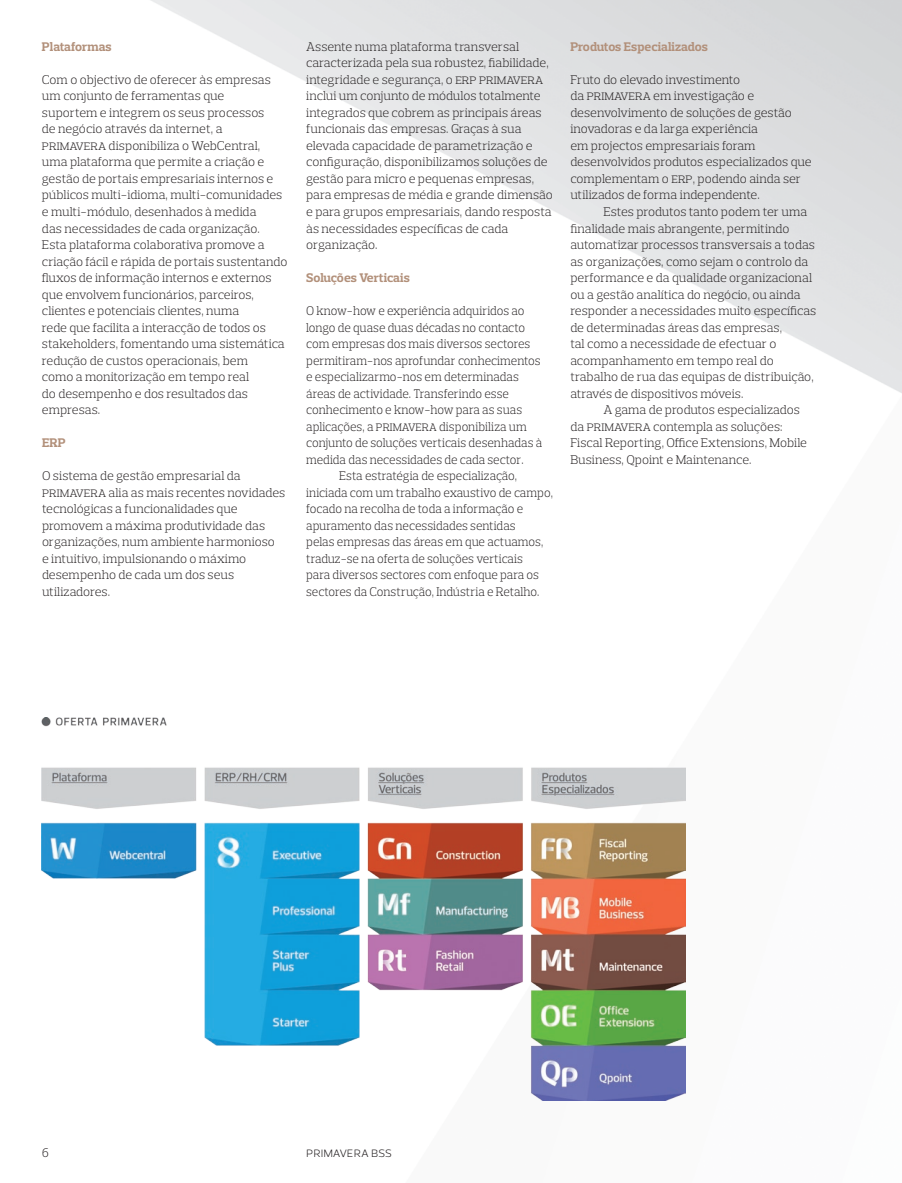
<style>
.page{position:relative;width:902px;height:1183px;background:#fff}
.page>*{position:absolute;margin:0;border:0;box-sizing:border-box;transform-origin:0 0}
.Body_-_Primeiro_Para{font:300 12.75px/16.5px "Prelo Slab";letter-spacing:-.005em;color:#231f20}
.Body{font:300 12.75px/16.5px "Prelo Slab";letter-spacing:-.005em;color:#231f20}
.Body_-_Primeiro_Para-2{font:300 12.75px/16.5px "Prelo Slab";letter-spacing:-.005em;color:#231f20;scale:.95 1}
.Body-2{font:300 12.75px/16.5px "Prelo Slab";letter-spacing:-.005em;color:#231f20;scale:.95 1}
.Título{font:700 12.75px "Prelo Slab";letter-spacing:.005em;color:#b2907a}
.t1{font:300 12.75px "Prelo";letter-spacing:-.005em;color:#231f20}
</style>
<div class="page">
<img style="left:41px;top:0;width:860px;height:1101px">
<img style="left:42px;top:717px;width:643px;height:382px">
<p class="Título" style="left:42px;top:39px;width:71px">Plataformas</p>
<p class="Body_-_Primeiro_Para" style="left:42px;top:71px;width:247px">Com o objectivo de oferecer às empresas um conjunto de ferramentas que<br>suportem e integrem os seus processos<br>de negócio através da internet, a primavera disponibiliza o WebCentral, uma plataforma que permite a criação e gestão de portais empresariais internos e públicos multi-idioma, multi-comunidades e multi-módulo, desenhados à medida<br>das necessidades de cada organização.<br>Esta plataforma colaborativa promove a criação fácil e rápida de portais sustentando fluxos de informação internos e externos que envolvem funcionários, parceiros, clientes e potenciais clientes, numa<br>rede que facilita a interacção de todos os stakeholders, fomentando uma sistemática redução de custos operacionais, bem<br>como a monitorização em tempo real<br>do desempenho e dos resultados das empresas.</p>
<p class="Título" style="left:42px;top:435px;width:25px">ERP</p>
<p class="Body_-_Primeiro_Para" style="left:42px;top:467px;width:245px">O sistema de gestão empresarial da primavera alia as mais recentes novidades tecnológicas a funcionalidades que promovem a máxima produtividade das organizações, num ambiente harmonioso<br>e intuitivo, impulsionando o máximo desempenho de cada um dos seus utilizadores.</p>
<p class="Body_-_Primeiro_Para" style="left:306px;top:38px;width:248px">Assente numa plataforma transversal caracterizada pela sua robustez, fiabilidade, integridade e segurança, o erp primavera inclui um conjunto de módulos totalmente integrados que cobrem as principais áreas funcionais das empresas. Graças à sua elevada capacidade de parametrização e configuração, disponibilizamos soluções de gestão para micro e pequenas empresas, para empresas de média e grande dimensão e para grupos empresariais, dando resposta às necessidades específicas de cada organização.</p>
<p class="Título" style="left:306px;top:270px;width:105px">Soluções Verticais</p>
<p class="Body_-_Primeiro_Para-2" style="left:306px;top:302px;width:250px">O know-how e experiência adquiridos ao longo de quase duas décadas no contacto com empresas dos mais diversos sectores permitiram-nos aprofundar conhecimentos e especializarmo-nos em determinadas áreas de actividade. Transferindo esse conhecimento e know-how para as suas aplicações, a primavera disponibiliza um conjunto de soluções verticais desenhadas à medida das necessidades de cada sector.</p>
<p class="Body-2" style="left:306px;top:467px;width:261px;text-indent:33px">Esta estratégia de especialização, iniciada com um trabalho exaustivo de campo, focado na recolha de toda a informação e apuramento das necessidades sentidas<br>pelas empresas das áreas em que actuamos, traduz-se na oferta de soluções verticais<br>para diversos sectores com enfoque para os sectores da Construção, Indústria e Retalho.</p>
<p class="Título" style="left:570px;top:39px;width:139px">Produtos Especializados</p>
<p class="Body_-_Primeiro_Para" style="left:570px;top:71px;width:243px">Fruto do elevado investimento<br>da primavera em investigação e desenvolvimento de soluções de gestão inovadoras e da larga experiência<br>em projectos empresariais foram desenvolvidos produtos especializados que complementam o erp, podendo ainda ser utilizados de forma independente.</p>
<p class="Body" style="left:570px;top:203px;width:247px;text-indent:33px">Estes produtos tanto podem ter uma finalidade mais abrangente, permitindo automatizar processos transversais a todas as organizações, como sejam o controlo da performance e da qualidade organizacional ou a gestão analítica do negócio, ou ainda responder a necessidades muito específicas de determinadas áreas das empresas,<br>tal como a necessidade de efectuar o acompanhamento em tempo real do trabalho de rua das equipas de distribuição, através de dispositivos móveis.</p>
<p class="Body" style="left:570px;top:401px;width:238px;text-indent:33px">A gama de produtos especializados da primavera contempla as soluções:<br>Fiscal Reporting, Office Extensions, Mobile Business, Qpoint e Maintenance.</p>
<p class="t1" style="left:306px;top:1144px;width:87px">PRIMAVERA BSS</p>
</div>
